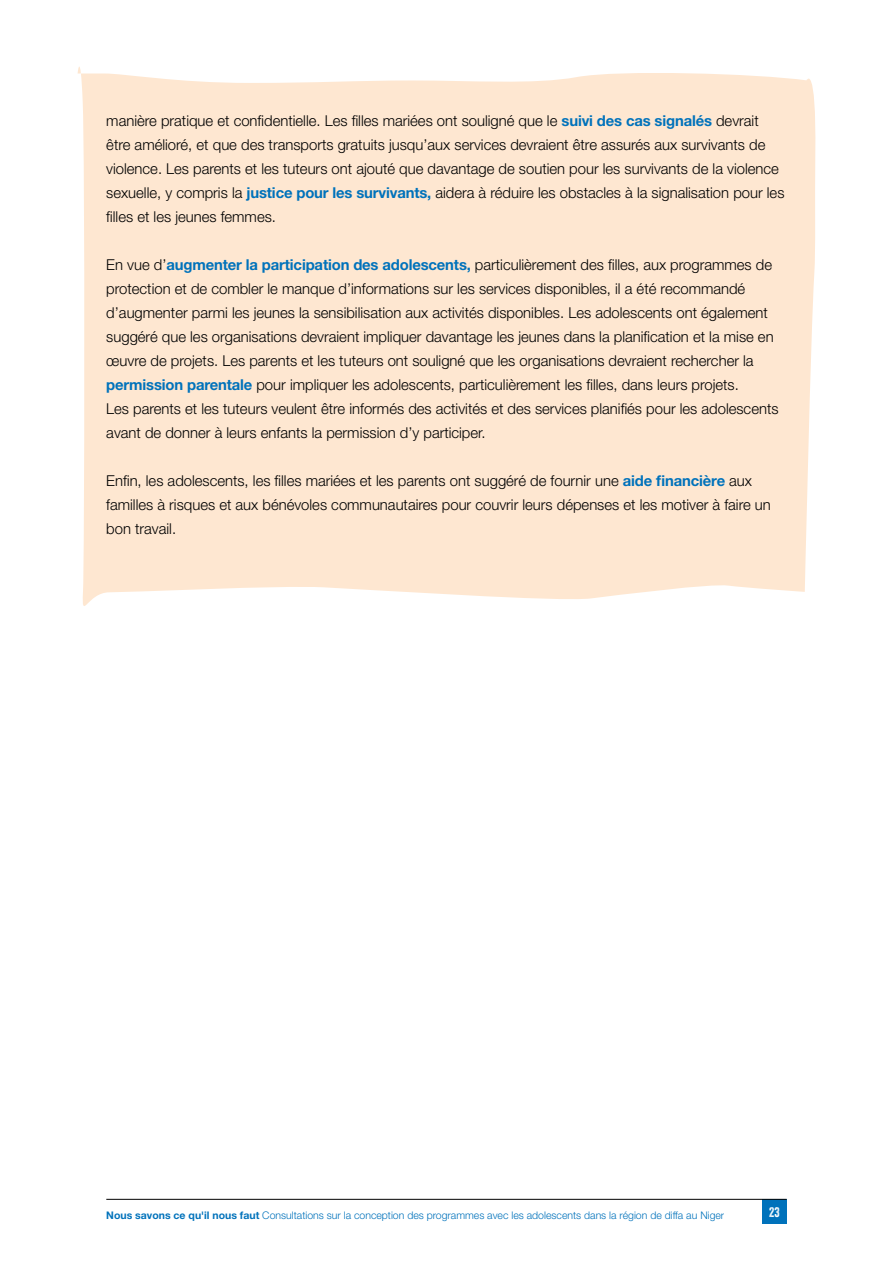
<style>
.page{position:relative;width:893px;height:1263px;background:#fff}
.page>*{position:absolute;margin:0;border:0;box-sizing:border-box;transform-origin:0 0}
.t1{font:300 15px/24px "Helvetica Neue LT Std";color:#000}
.t2{font:13.5px "Veneer";color:#fff}
.t3{font:300 10.5px "Helvetica Neue LT Std";color:#0072bb}
.s1{font-weight:700;color:#0072bb}
.s2{font-weight:700}
</style>
<div class="page">
<div style="left:762px;top:1199px;width:25px;height:25px;background:#0072bb"></div>
<hr style="left:106px;top:1199px;width:681px;height:1px;background:#000">
<div style="left:78px;top:67px;width:738px;height:539px;background:#fee7d1"></div>
<p class="t1" style="left:106px;top:108px;width:680px">manière pratique et confidentielle. Les filles mariées ont souligné que le <span class="s1">suivi des cas signalés</span> devrait être amélioré, et que des transports gratuits jusqu’aux services devraient être assurés aux survivants de violence. Les parents et les tuteurs ont ajouté que davantage de soutien pour les survivants de la violence sexuelle, y compris la <span class="s1">justice pour les survivants,</span> aidera à réduire les obstacles à la signalisation pour les filles et les jeunes femmes.</p>
<p class="t1" style="left:106px;top:252px;width:674px">En vue d’<span class="s1">augmenter la participation des adolescents,</span> particulièrement des filles, aux programmes de protection et de combler le manque d’informations sur les services disponibles, il a été recommandé d’augmenter parmi les jeunes la sensibilisation aux activités disponibles. Les adolescents ont également suggéré que les organisations devraient impliquer davantage les jeunes dans la planification et la mise en œuvre de projets. Les parents et les tuteurs ont souligné que les organisations devraient rechercher la <span class="s1">permission parentale</span> pour impliquer les adolescents, particulièrement les filles, dans leurs projets.<br>Les parents et les tuteurs veulent être informés des activités et des services planifiés pour les adolescents avant de donner à leurs enfants la permission d’y participer.</p>
<p class="t1" style="left:106px;top:468px;width:666px">Enfin, les adolescents, les filles mariées et les parents ont suggéré de fournir une <span class="s1">aide financière</span> aux familles à risques et aux bénévoles communautaires pour couvrir leurs dépenses et les motiver à faire un bon travail.</p>
<p class="t3" style="left:106px;top:1209px;width:619px"><span class="s2">Nous savons ce qu'il nous faut</span> Consultations sur la conception des programmes avec les adolescents dans la région de diffa au Niger</p>
<p class="t2" style="left:769px;top:1204px;width:12px">23</p>
</div>
